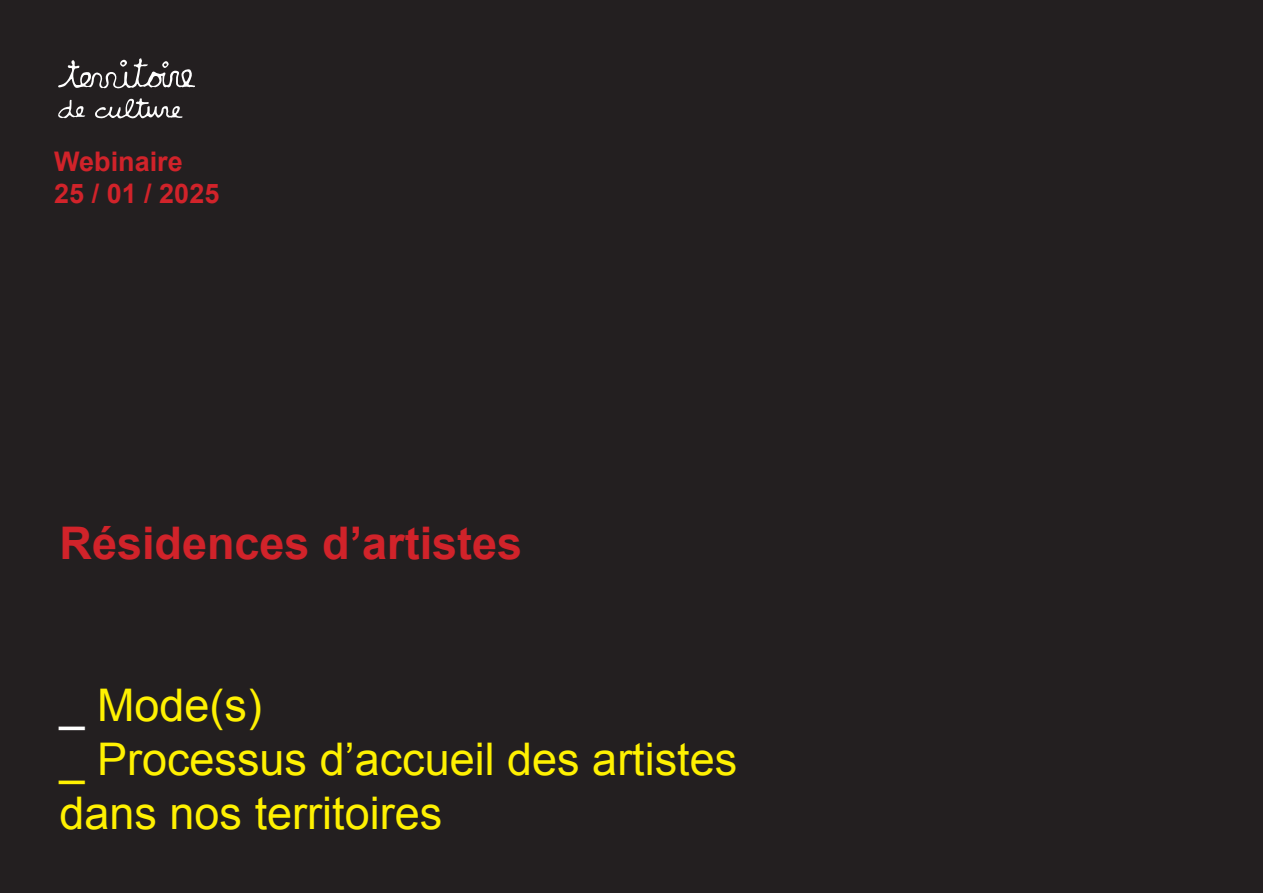
<style>
.page{position:relative;width:1263px;height:893px;background:#231f20}
.page>*{position:absolute;margin:0;border:0;box-sizing:border-box;transform-origin:0 0}
.t1{font:45px/54px "Arial";color:#fff101}
.t2{font:700 45px "Arial";color:#d1232a}
.t3{font:700 27px "Arial";color:#d1232a}
.s1{color:#fff}
</style>
<div class="page">
<svg style="left:95px;top:98px;width:88px;height:20px"></svg>
<svg style="left:58px;top:100px;width:27px;height:18px"></svg>
<svg style="left:58px;top:58px;width:137px;height:31px"></svg>
<p class="t3" style="left:54px;top:143px;width:130px">Webinaire</p>
<p class="t3" style="left:54px;top:176px;width:167px">25 / 01 / 2025</p>
<p class="t2" style="left:60px;top:513px;width:464px">Résidences d’artistes</p>
<p class="t1" style="left:60px;top:678px;width:204px"><span class="s1">_</span> Mode(s)</p>
<p class="t1" style="left:60px;top:732px;width:679px">_ Processus d’accueil des artistes dans nos territoires</p>
</div>
